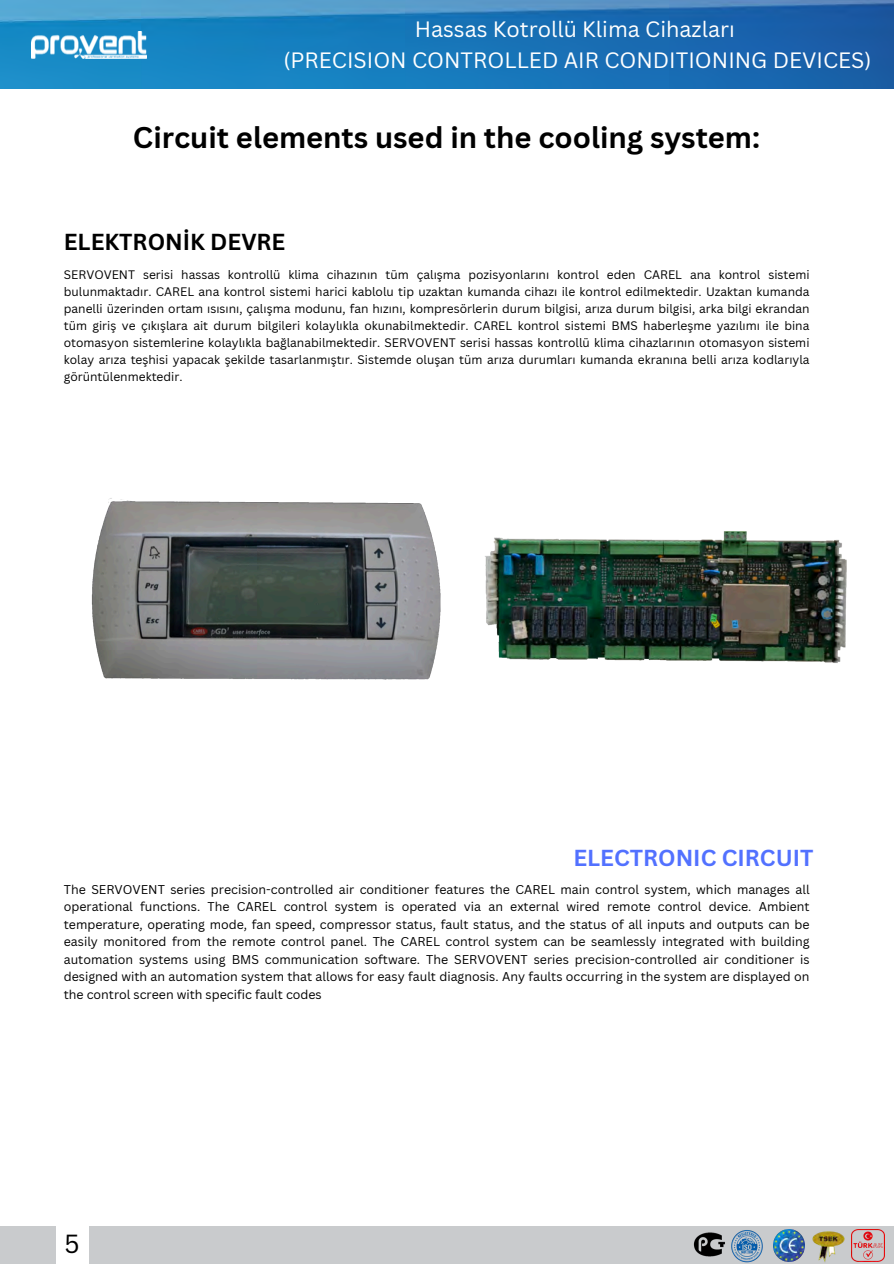
<style>
.page{position:relative;width:894px;height:1264px;background:#fff}
.page>*{position:absolute;margin:0;border:0;box-sizing:border-box;transform-origin:0 0}
.t1{font:700 29.1px "Canva Sans";color:#000}
.t2{font:25.5px "Canva Sans";color:#000}
.t3{font:700 22.5px "Canva Sans";color:#5271ff}
.t4{font:700 22.5px "Canva Sans";color:#000}
.t5{font:21.6px/30.3px "Canva Sans";color:#fff;text-align:center}
.t6{font:12.45px/17.5px "Canva Sans";color:#000;text-align:justify}
.t7{font:12px/17px "Canva Sans";color:#000;text-align:justify}
</style>
<div class="page">
<img style="left:0;top:0;width:893px;height:89px">
<img style="left:32px;top:31px;width:115px;height:27px">
<div style="left:89px;top:1226px;width:804px;height:37px;background:#c9cbcd"></div>
<img style="left:809px;top:1228px;width:37px;height:35px">
<img style="left:779px;top:1229px;width:25px;height:32px">
<img style="left:714px;top:1226px;width:65px;height:37px">
<img style="left:851px;top:1229px;width:32px;height:32px">
<img style="left:692px;top:1226px;width:34px;height:36px">
<img style="left:91px;top:498px;width:350px;height:182px">
<img style="left:485px;top:531px;width:362px;height:132px">
<p class="t5" style="left:283px;top:14px;width:589px">Hassas Kotrollü Klima Cihazları<br>(PRECISION CONTROLLED AIR CONDITIONING DEVICES)</p>
<p class="t1" style="left:133px;top:117px;width:628px">Circuit elements used in the cooling system:</p>
<p class="t4" style="left:64px;top:226px;width:223px">ELEKTRONİK DEVRE</p>
<p class="t7" style="left:64px;top:266px;width:747px">SERVOVENT serisi hassas kontrollü klima cihazının tüm çalışma pozisyonlarını kontrol eden CAREL ana kontrol sistemi bulunmaktadır. CAREL ana kontrol sistemi harici kablolu tip uzaktan kumanda cihazı ile kontrol edilmektedir. Uzaktan kumanda panelli üzerinden ortam ısısını, çalışma modunu, fan hızını, kompresörlerin durum bilgisi, arıza durum bilgisi, arka bilgi ekrandan tüm giriş ve çıkışlara ait durum bilgileri kolaylıkla okunabilmektedir. CAREL kontrol sistemi BMS haberleşme yazılımı ile bina otomasyon sistemlerine kolaylıkla bağlanabilmektedir. SERVOVENT serisi hassas kontrollü klima cihazlarının otomasyon sistemi kolay arıza teşhisi yapacak şekilde tasarlanmıştır. Sistemde oluşan tüm arıza durumları kumanda ekranına belli arıza kodlarıyla görüntülenmektedir.</p>
<p class="t3" style="left:573px;top:841px;width:241px">ELECTRONIC CIRCUIT</p>
<p class="t6" style="left:64px;top:879px;width:747px">The SERVOVENT series precision-controlled air conditioner features the CAREL main control system, which manages all operational functions. The CAREL control system is operated via an external wired remote control device. Ambient temperature, operating mode, fan speed, compressor status, fault status, and the status of all inputs and outputs can be easily monitored from the remote control panel. The CAREL control system can be seamlessly integrated with building automation systems using BMS communication software. The SERVOVENT series precision-controlled air conditioner is designed with an automation system that allows for easy fault diagnosis. Any faults occurring in the system are displayed on the control screen with specific fault codes</p>
<p class="t2" style="left:65px;top:1226px;width:17px">5</p>
</div>
